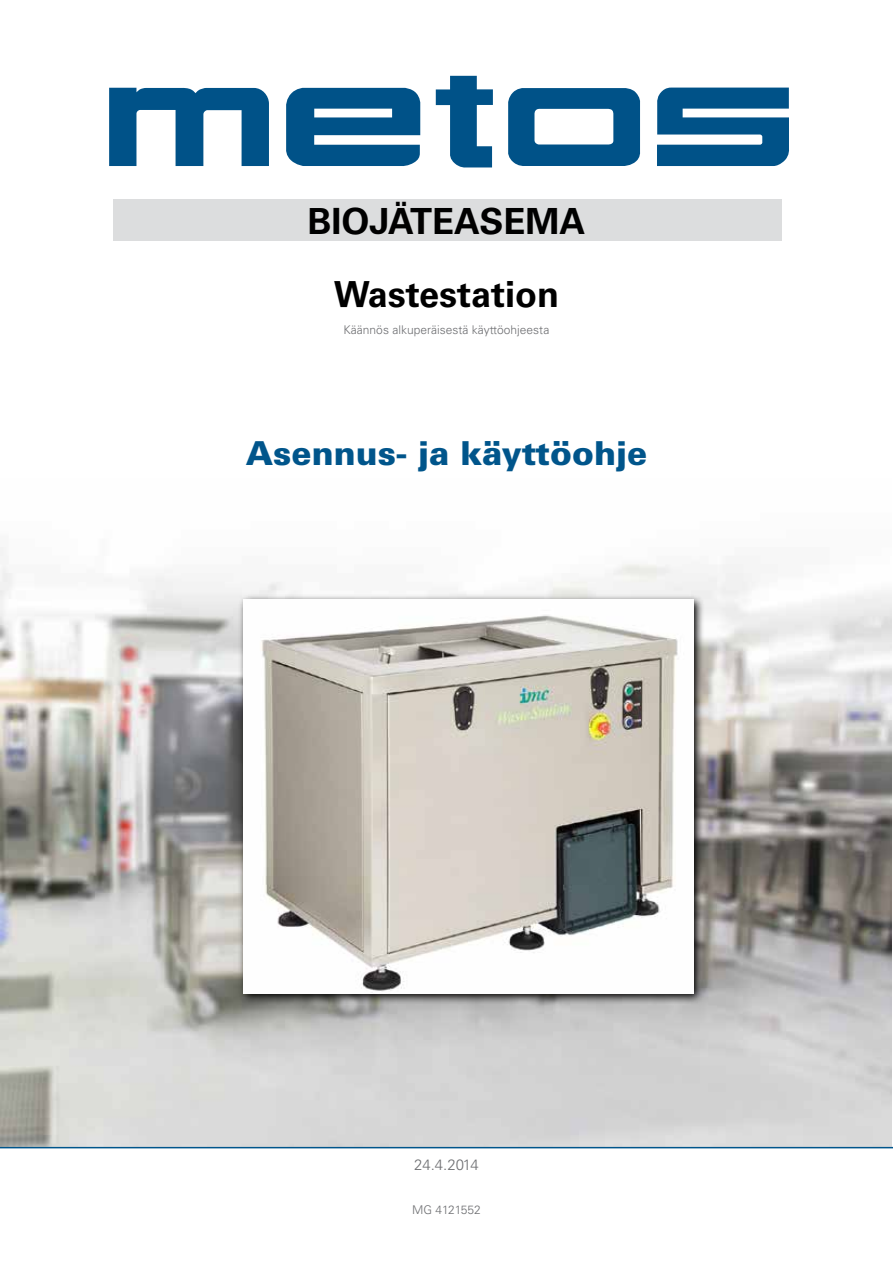
<style>
.page{position:relative;width:893px;height:1263px;background:#fff}
.page>*{position:absolute;margin:0;border:0;box-sizing:border-box;transform-origin:0 0}
.t1{font:700 36px/72.9px "Univers LT Std";color:#000;text-align:center}
.t2{font:900 33px "Univers LT Std";color:#00558b}
.t3{font:300 15px "Univers LT Std";letter-spacing:-.025em;color:#6d6e71}
.t4{font:300 12px "Univers LT Std";color:#6d6e71}
</style>
<div class="page">
<svg style="left:436px;top:76px;width:57px;height:91px"></svg>
<svg style="left:657px;top:88px;width:132px;height:78px"></svg>
<svg style="left:508px;top:88px;width:132px;height:78px"></svg>
<svg style="left:109px;top:88px;width:160px;height:78px"></svg>
<svg style="left:286px;top:88px;width:134px;height:78px"></svg>
<img style="left:0;top:547px;width:891px;height:600px">
<hr style="left:0;top:1147px;width:893px;height:1px;background:#00558b">
<div style="left:113px;top:200px;width:669px;height:41px;background:#dcddde"></div>
<svg style="left:238px;top:594px;width:466px;height:410px;background:#979694"></svg>
<img style="left:243px;top:600px;width:450px;height:393px">
<h1 class="t1" style="left:308px;top:186px;width:279px">BIOJÄTEASEMA<br>Wastestation</h1>
<p class="t4" style="left:344px;top:322px;width:207px">Käännös alkuperäisestä käyttöohjeesta</p>
<h2 class="t2" style="left:246px;top:432px;width:403px">Asennus- ja käyttöohje</h2>
<p class="t3" style="left:414px;top:1155px;width:66px">24.4.2014</p>
<p class="t4" style="left:412px;top:1203px;width:70px">MG 4121552</p>
</div>
